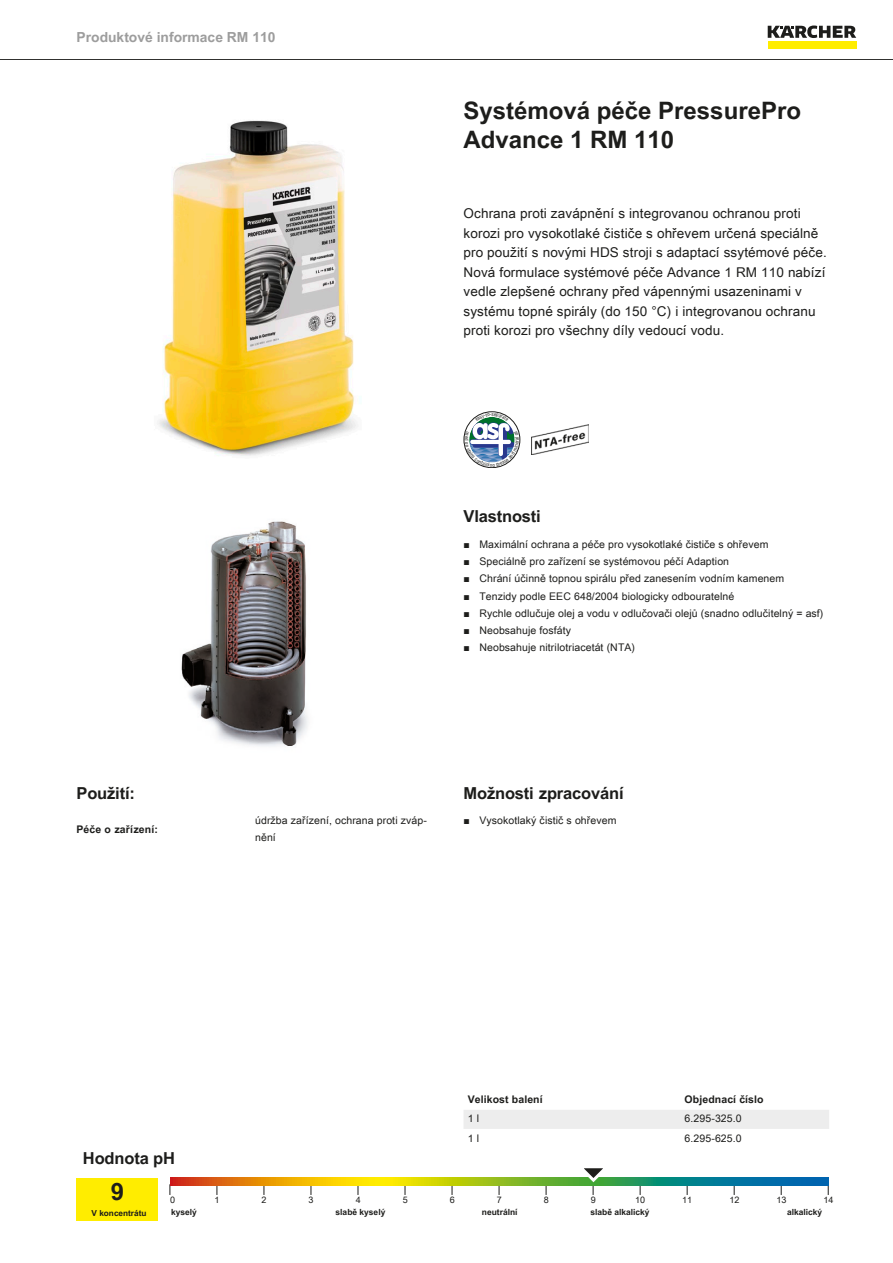
<style>
.page{position:relative;width:893px;height:1263px;background:#fff}
.page>*{position:absolute;margin:0;border:0;box-sizing:border-box;transform-origin:0 0}
.t1{font:700 24px/28.8px "Arial Unicode MS";color:#1d1d1b}
.t2{font:700 16.5px "Arial Unicode MS";letter-spacing:-.01em;color:#1d1d1b}
.t3{font:700 13.8px "Arial Unicode MS";color:#9d9d9d}
.t4{font:13.5px/19.5px "Arial Unicode MS";letter-spacing:.01em;color:#1d1d1b}
.t5{font:10.5px/17.2px "Arial Unicode MS";letter-spacing:.01em;color:#1d1d1b}
.t6{font:700 10.5px "Arial Unicode MS";letter-spacing:.01em;color:#1d1d1b}
.t7{font:9px "Arial Unicode MS";color:#1d1d1b}
.t8{font:700 8.4px "Arial Unicode MS";color:#1d1d1b}
.t9{font:700 8.25px "Arial Unicode MS";color:#1d1d1b}
.s1{font-family:"Arial"}
</style>
<div class="page">
<hr style="left:0;top:59px;width:893px;height:1px;background:#1d1d1b">
<div style="left:768px;top:42px;width:88px;height:7px;background:#ffed00"></div>
<svg style="left:768px;top:26px;width:88px;height:12px"></svg>
<img style="left:157px;top:120px;width:201px;height:336px">
<img style="left:531px;top:424px;width:57px;height:30px">
<img style="left:181px;top:521px;width:127px;height:225px">
<div style="left:77px;top:1178px;width:81px;height:42px;background:#ffed00"></div>
<svg style="left:170px;top:1178px;width:658px;height:8px"></svg>
<svg style="left:576px;top:1168px;width:38px;height:27px"></svg>
<div style="left:464px;top:1110px;width:365px;height:19px;background:#ededed"></div>
<svg style="left:464px;top:412px;width:56px;height:56px"></svg>
<h3 class="t3" style="left:77px;top:27px;width:200px">Produktové informace RM 110</h3>
<h1 class="t1" style="left:463px;top:97px;width:339px">Systémová péče PressurePro<br>Advance 1 RM 110</h1>
<p class="t4" style="left:463px;top:203px;width:365px">Ochrana proti zavápnění s integrovanou ochranou proti korozi pro vysokotlaké čističe s ohřevem určená speciálně pro použití s novými HDS stroji s adaptací ssytémové péče.<br>Nová formulace systémové péče Advance 1 RM 110 nabízí vedle zlepšené ochrany před vápennými usazeninami v systému topné spirály (do 150 °C) i integrovanou ochranu proti korozi pro všechny díly vedoucí vodu.</p>
<h2 class="t2" style="left:463px;top:504px;width:79px">Vlastnosti</h2>
<p class="t5" style="left:463px;top:535px;width:306px"><span class="s1">■</span> Maximální ochrana a péče pro vysokotlaké čističe s ohřevem</p>
<p class="t5" style="left:463px;top:553px;width:267px"><span class="s1">■</span> Speciálně pro zařízení se systémovou péčí Adaption</p>
<p class="t5" style="left:463px;top:570px;width:322px"><span class="s1">■</span> Chrání účinně topnou spirálu před zanesením vodním kamenem</p>
<p class="t5" style="left:463px;top:587px;width:272px"><span class="s1">■</span> Tenzidy podle EEC 648/2004 biologicky odbouratelné</p>
<p class="t5" style="left:463px;top:604px;width:361px"><span class="s1">■</span> Rychle odlučuje olej a vodu v odlučovači olejů (snadno odlučitelný = asf)</p>
<p class="t5" style="left:463px;top:622px;width:109px"><span class="s1">■</span> Neobsahuje fosfáty</p>
<p class="t5" style="left:463px;top:639px;width:173px"><span class="s1">■</span> Neobsahuje nitrilotriacetát (NTA)</p>
<h2 class="t2" style="left:77px;top:780px;width:60px">Použití:</h2>
<p class="t6" style="left:77px;top:821px;width:83px">Péče o zařízení:</p>
<p class="t5" style="left:255px;top:811px;width:173px">údržba zařízení, ochrana proti zváp&shy;nění</p>
<h2 class="t2" style="left:463px;top:780px;width:162px">Možnosti zpracování</h2>
<p class="t5" style="left:463px;top:812px;width:154px"><span class="s1">■</span> Vysokotlaký čistič s ohřevem</p>
<p class="t6" style="left:468px;top:1092px;width:77px">Velikost balení</p>
<p class="t6" style="left:685px;top:1092px;width:81px">Objednací číslo</p>
<p class="t5" style="left:468px;top:1110px;width:13px">1 l</p>
<p class="t5" style="left:685px;top:1110px;width:59px">6.295-325.0</p>
<p class="t5" style="left:468px;top:1129px;width:13px">1 l</p>
<p class="t5" style="left:685px;top:1129px;width:59px">6.295-625.0</p>
<h2 class="t2" style="left:83px;top:1146px;width:94px">Hodnota pH</h2>
<h1 class="t1" style="left:111px;top:1178px;width:15px">9</h1>
<p class="t7" style="left:170px;top:1193px;width:7px">0</p>
<p class="t7" style="left:215px;top:1193px;width:7px">1</p>
<p class="t7" style="left:262px;top:1193px;width:7px">2</p>
<p class="t7" style="left:309px;top:1193px;width:7px">3</p>
<p class="t7" style="left:356px;top:1193px;width:7px">4</p>
<p class="t7" style="left:403px;top:1193px;width:7px">5</p>
<p class="t7" style="left:450px;top:1193px;width:7px">6</p>
<p class="t7" style="left:497px;top:1193px;width:7px">7</p>
<p class="t7" style="left:544px;top:1193px;width:7px">8</p>
<p class="t7" style="left:591px;top:1193px;width:7px">9</p>
<p class="t7" style="left:635px;top:1193px;width:12px">10</p>
<p class="t7" style="left:682px;top:1193px;width:12px">11</p>
<p class="t7" style="left:729px;top:1193px;width:12px">12</p>
<p class="t7" style="left:776px;top:1193px;width:12px">13</p>
<p class="t7" style="left:823px;top:1193px;width:12px">14</p>
<p class="t9" style="left:92px;top:1207px;width:57px">V koncentrátu</p>
<p class="t8" style="left:171px;top:1206px;width:27px">kyselý</p>
<p class="t8" style="left:336px;top:1206px;width:51px">slabě kyselý</p>
<p class="t8" style="left:482px;top:1206px;width:37px">neutrální</p>
<p class="t8" style="left:590px;top:1206px;width:61px">slabě alkalický</p>
<p class="t8" style="left:787px;top:1206px;width:37px">alkalický</p>
</div>
